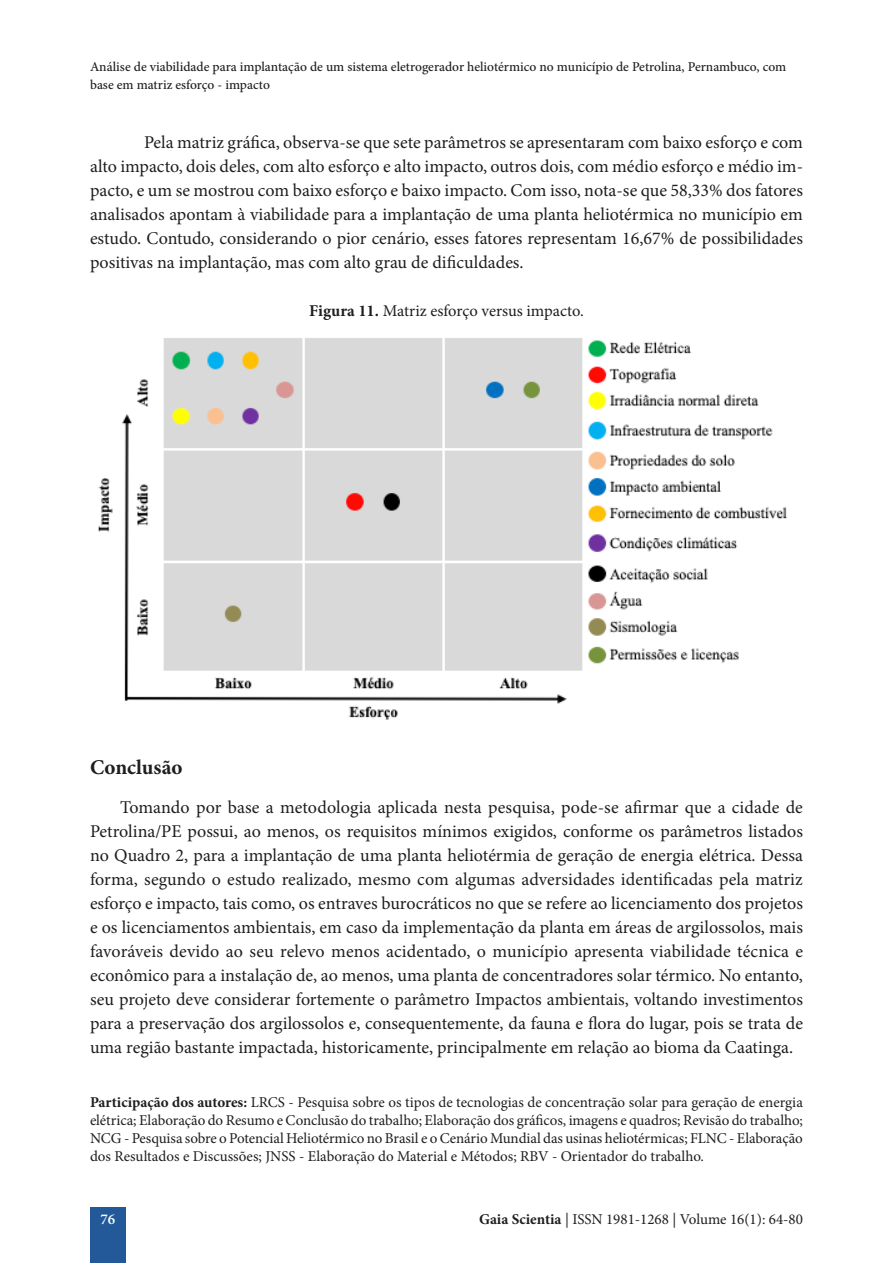
<style>
.page{position:relative;width:893px;height:1263px;background:#fff}
.page>*{position:absolute;margin:0;border:0;box-sizing:border-box;transform-origin:0 0}
.t1{font:700 21px "Minion Pro";color:#1e1e1e}
.t2{font:18px/24px "Minion Pro";color:#1e1e1e;text-align:justify}
.t3{font:16.5px "Minion Pro";color:#1e1e1e}
.t4{font:15px/18px "Minion Pro";color:#1e1e1e;text-align:justify}
.t5{font:600 15px "Minion Pro";color:#fff}
.t6{font:500 13.5px/18px "Minion Pro";color:#1e1e1e}
.s1{font-weight:700}
</style>
<div class="page">
<div style="left:90px;top:1207px;width:35px;height:56px;background:#235999"></div>
<img style="left:98px;top:338px;width:690px;height:382px">
<p class="t6" style="left:90px;top:58px;width:698px">Análise de viabilidade para implantação de um sistema eletrogerador heliotérmico no município de Petrolina, Pernambuco, com base em matriz esforço - impacto</p>
<p class="t2" style="left:90px;top:130px;width:715px;text-indent:54px">Pela matriz gráfica, observa-se que sete parâmetros se apresentaram com baixo esforço e com alto impacto, dois deles, com alto esforço e alto impacto, outros dois, com médio esforço e médio im&shy;pacto, e um se mostrou com baixo esforço e baixo impacto. Com isso, nota-se que 58,33% dos fatores analisados apontam à viabilidade para a implantação de uma planta heliotérmica no município em estudo. Contudo, considerando o pior cenário, esses fatores representam 16,67% de possibilidades positivas na implantação, mas com alto grau de dificuldades.</p>
<p class="t3" style="left:309px;top:300px;width:276px"><span class="s1">Figura 11.</span> Matriz esforço versus impacto.</p>
<p class="t1" style="left:90px;top:752px;width:94px">Conclusão</p>
<p class="t2" style="left:90px;top:795px;width:715px;text-indent:30px">Tomando por base a metodologia aplicada nesta pesquisa, pode-se afirmar que a cidade de Petrolina/PE possui, ao menos, os requisitos mínimos exigidos, conforme os parâmetros listados no Quadro 2, para a implantação de uma planta heliotérmia de geração de energia elétrica. Dessa forma, segundo o estudo realizado, mesmo com algumas adversidades identificadas pela matriz esforço e impacto, tais como, os entraves burocráticos no que se refere ao licenciamento dos projetos e os licenciamentos ambientais, em caso da implementação da planta em áreas de argilossolos, mais favoráveis devido ao seu relevo menos acidentado, o município apresenta viabilidade técnica e econômico para a instalação de, ao menos, uma planta de concentradores solar térmico. No entanto, seu projeto deve considerar fortemente o parâmetro Impactos ambientais, voltando investimentos para a preservação dos argilossolos e, consequentemente, da fauna e flora do lugar, pois se trata de uma região bastante impactada, historicamente, principalmente em relação ao bioma da Caatinga.</p>
<p class="t4" style="left:90px;top:1093px;width:714px"><span class="s1">Participação dos autores:</span> LRCS - Pesquisa sobre os tipos de tecnologias de concentração solar para geração de energia elétrica; Elaboração do Resumo e Conclusão do trabalho; Elaboração dos gráficos, imagens e quadros; Revisão do trabalho; NCG - Pesquisa sobre o Potencial Heliotérmico no Brasil e o Cenário Mundial das usinas heliotérmicas; FLNC - Elaboração dos Resultados e Discussões; JNSS - Elaboração do Material e Métodos; RBV - Orientador do trabalho.</p>
<p class="t5" style="left:100px;top:1209px;width:16px">76</p>
<p class="t4" style="left:479px;top:1211px;width:325px"><span class="s1">Gaia Scientia</span> | ISSN 1981-1268 | Volume 16(1): 64-80</p>
</div>
